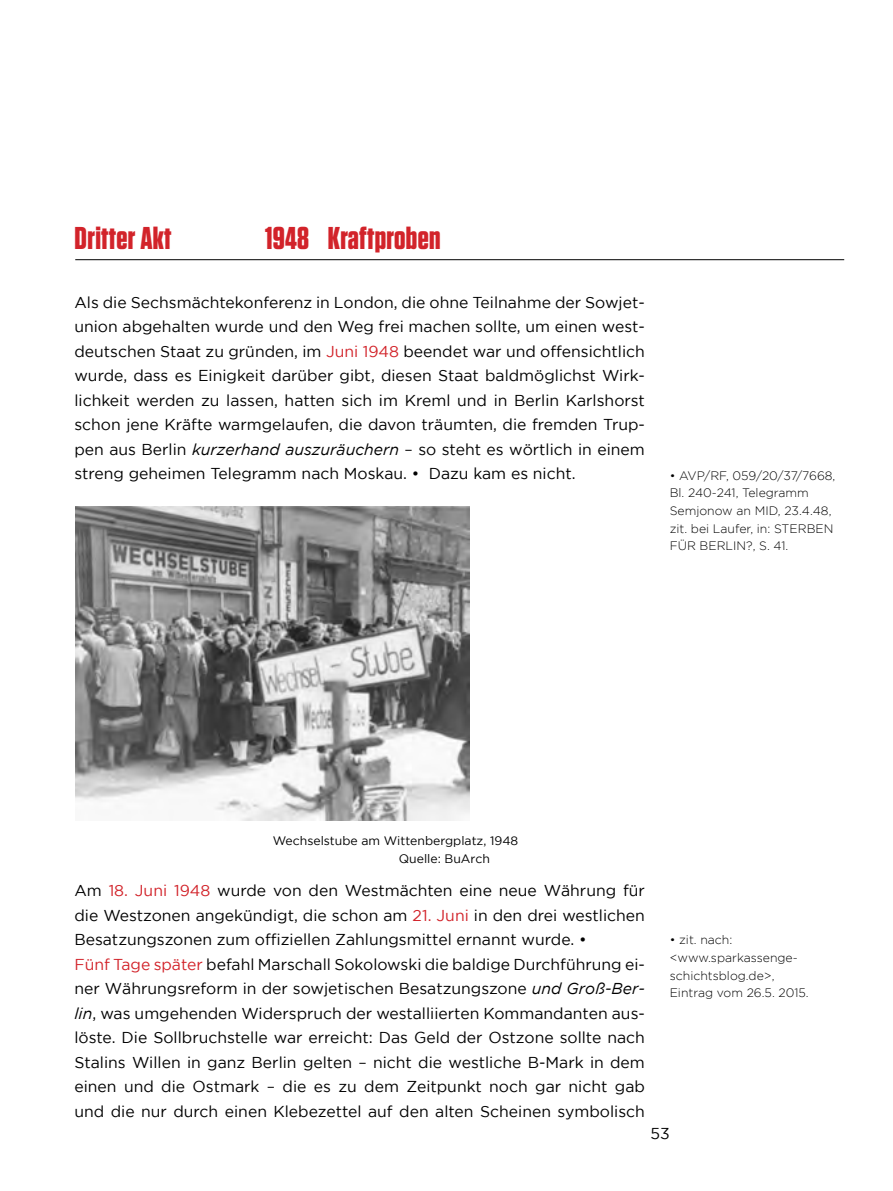
<style>
.page{position:relative;width:893px;height:1191px;background:#fff}
.page>*{position:absolute;margin:0;border:0;box-sizing:border-box;transform-origin:0 0}
.t1{font:700 31.5px "Tungsten";letter-spacing:.01em;color:#d2232a}
.t2{font:15.75px/24.5px "Gotham";color:#000;text-align:justify}
.t3{font:300 12.25px/17.5px "Gotham";color:#000}
.t4{font:12.25px/17.5px "Gotham";color:#000}
.s1{color:#d2232a}
.s2{font-style:italic}
</style>
<div class="page">
<hr style="left:75px;top:259px;width:769px;height:1px;background:#000">
<img style="left:76px;top:506px;width:394px;height:314px">
<h1 class="t1" style="left:75px;top:221px;width:98px">Dritter Akt</h1>
<h1 class="t1" style="left:265px;top:221px;width:177px">1948 Kraftproben</h1>
<p class="t2" style="left:74px;top:290px;width:572px">Als die Sechsmächtekonferenz in London, die ohne Teilnahme der Sowjet&shy;union abgehalten wurde und den Weg frei machen sollte, um einen west&shy;deutschen Staat zu gründen, im <span class="s1">Juni 1948</span> beendet war und offensichtlich wurde, dass es Einigkeit darüber gibt, diesen Staat baldmöglichst Wirk&shy;lichkeit werden zu lassen, hatten sich im Kreml und in Berlin Karlshorst schon jene Kräfte warmgelaufen, die davon träumten, die fremden Trup&shy;pen aus Berlin <span class="s2">kurzerhand auszuräuchern</span> – so steht es wörtlich in einem streng geheimen Telegramm nach Moskau. • Dazu kam es nicht.</p>
<p class="t3" style="left:670px;top:467px;width:167px">• AVP/RF, 059/20/37/7668,<br>Bl. 240-241, Telegramm<br>Semjonow an MID, 23.4.48, zit. bei Laufer, in: STERBEN<br>FÜR BERLIN?, S. 41.</p>
<p class="t4" style="left:399px;top:832px;width:121px;text-indent:-126px">Wechselstube am Wittenbergplatz, 1948<br>Quelle: BuArch</p>
<p class="t2" style="left:74px;top:878px;width:572px;text-align:left">Am <span class="s1">18. Juni 1948</span> wurde von den Westmächten eine neue Währung für die Westzonen angekündigt, die schon am <span class="s1">21. Juni</span> in den drei westlichen Besatzungszonen zum offiziellen Zahlungsmittel ernannt wurde. •<br><span class="s1">Fünf Tage später</span> befahl Marschall Sokolowski die baldige Durchführung ei&shy;ner Währungsreform in der sowjetischen Besatzungszone <span class="s2">und Groß-Ber&shy;lin</span>, was umgehenden Widerspruch der westalliierten Kommandanten aus&shy;löste. Die Sollbruchstelle war erreicht: Das Geld der Ostzone sollte nach Stalins Willen in ganz Berlin gelten – nicht die westliche B-Mark in dem einen und die Ostmark – die es zu dem Zeitpunkt noch gar nicht gab und die nur durch einen Klebezettel auf den alten Scheinen symbolisch</p>
<p class="t3" style="left:670px;top:931px;width:140px">• zit. nach: &lt;www.sparkassenge&shy;schichtsblog.de&gt;,<br>Eintrag vom 26.5. 2015.</p>
<p class="t2" style="left:650px;top:1121px;width:21px">53</p>
</div>
